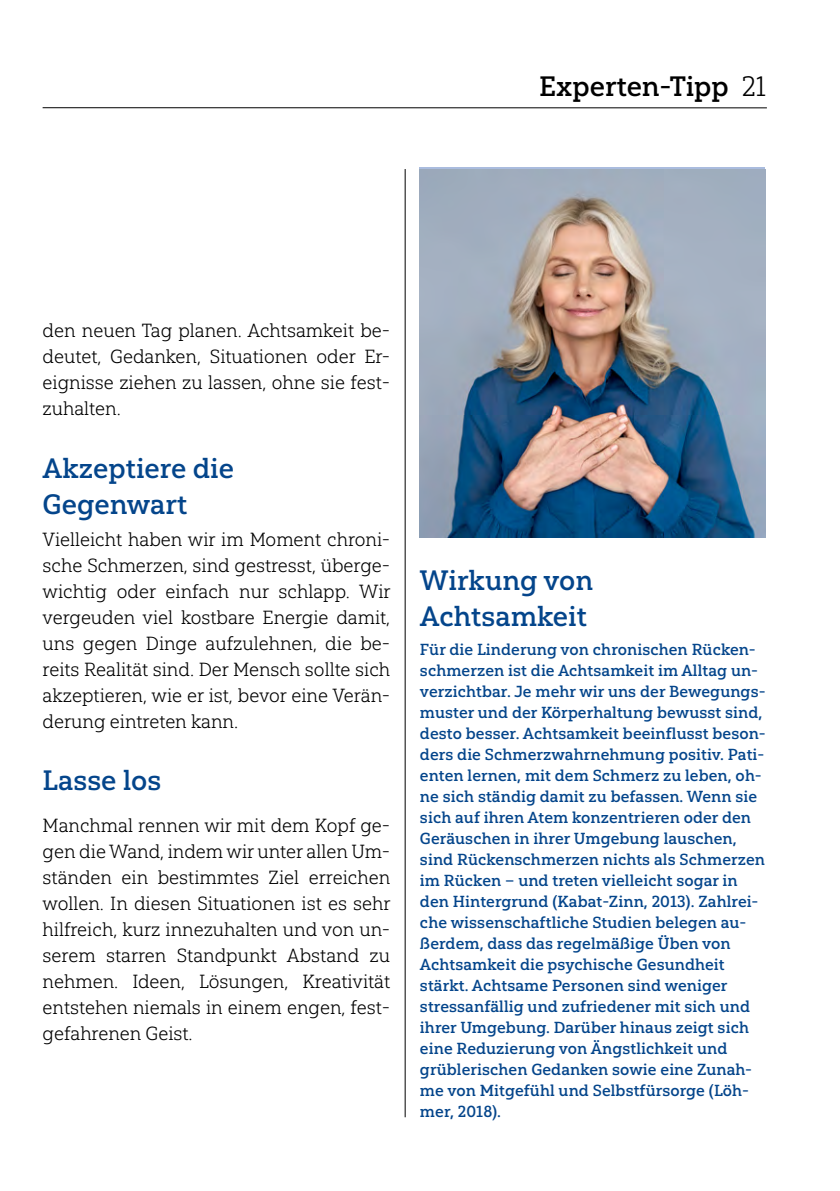
<style>
.page{position:relative;width:840px;height:1191px;background:#fff}
.page>*{position:absolute;margin:0;border:0;box-sizing:border-box;transform-origin:0 0}
.t1{font:28px/36px "Yorkten Slab Nor Med";color:#04458b}
.t2{font:28px "Yorkten Slab Nor Med";color:#000}
.t3{font:19px/26px "Yorkten Slab Nor Lig";color:#000;text-align:justify}
.t4{font:16px/21px "Yorkten Slab Nor Med";letter-spacing:.005em;color:#04458b}
.s1{font-family:"Yorkten Slab Nor Lig"}
</style>
<div class="page">
<hr style="left:43px;top:107px;width:723px;height:1px;background:#000">
<hr style="left:404px;top:169px;width:1px;height:948px;background:#000">
<img style="left:419px;top:169px;width:345px;height:369px">
<h1 class="t2" style="left:539px;top:69px;width:228px">Experten-Tipp <span class="s1">21</span></h1>
<p class="t3" style="left:43px;top:318px;width:349px">den neuen Tag planen. Achtsamkeit be&shy;deutet, Gedanken, Situationen oder Er&shy;eignisse ziehen zu lassen, ohne sie fest&shy;zuhalten.</p>
<h1 class="t1" style="left:43px;top:450px;width:193px">Akzeptiere die<br>Gegenwart</h1>
<p class="t3" style="left:43px;top:526px;width:349px">Vielleicht haben wir im Moment chroni&shy;sche Schmerzen, sind gestresst, überge&shy;wichtig oder einfach nur schlapp. Wir vergeuden viel kostbare Energie damit, uns gegen Dinge aufzulehnen, die be&shy;reits Realität sind. Der Mensch sollte sich akzeptieren, wie er ist, bevor eine Verän&shy;derung eintreten kann.</p>
<h1 class="t1" style="left:43px;top:762px;width:120px">Lasse los</h1>
<p class="t3" style="left:43px;top:812px;width:349px">Manchmal rennen wir mit dem Kopf ge&shy;gen die Wand, indem wir unter allen Um&shy;ständen ein bestimmtes Ziel erreichen wollen. In diesen Situationen ist es sehr hilfreich, kurz innezuhalten und von un&shy;serem starren Standpunkt Abstand zu nehmen. Ideen, Lösungen, Kreativität entstehen niemals in einem engen, fest&shy;gefahrenen Geist.</p>
<h1 class="t1" style="left:420px;top:562px;width:175px">Wirkung von<br>Achtsamkeit</h1>
<p class="t4" style="left:420px;top:639px;width:347px">Für die Linderung von chronischen Rücken&shy;schmerzen ist die Achtsamkeit im Alltag un&shy;verzichtbar. Je mehr wir uns der Bewegungs&shy;muster und der Körperhaltung bewusst sind, desto besser. Achtsamkeit beeinflusst beson&shy;ders die Schmerzwahrnehmung positiv. Pati&shy;enten lernen, mit dem Schmerz zu leben, oh&shy;ne sich ständig damit zu befassen. Wenn sie sich auf ihren Atem konzentrieren oder den Geräuschen in ihrer Umgebung lauschen, sind Rückenschmerzen nichts als Schmerzen im Rücken – und treten vielleicht sogar in den Hintergrund (Kabat-Zinn, 2013). Zahlrei&shy;che wissenschaftliche Studien belegen au&shy;ßerdem, dass das regelmäßige Üben von Achtsamkeit die psychische Gesundheit stärkt. Achtsame Personen sind weniger stressanfällig und zufriedener mit sich und ihrer Umgebung. Darüber hinaus zeigt sich eine Reduzierung von Ängstlichkeit und grüblerischen Gedanken sowie eine Zunah&shy;me von Mitgefühl und Selbstfürsorge (Löh&shy;mer, 2018).</p>
</div>
